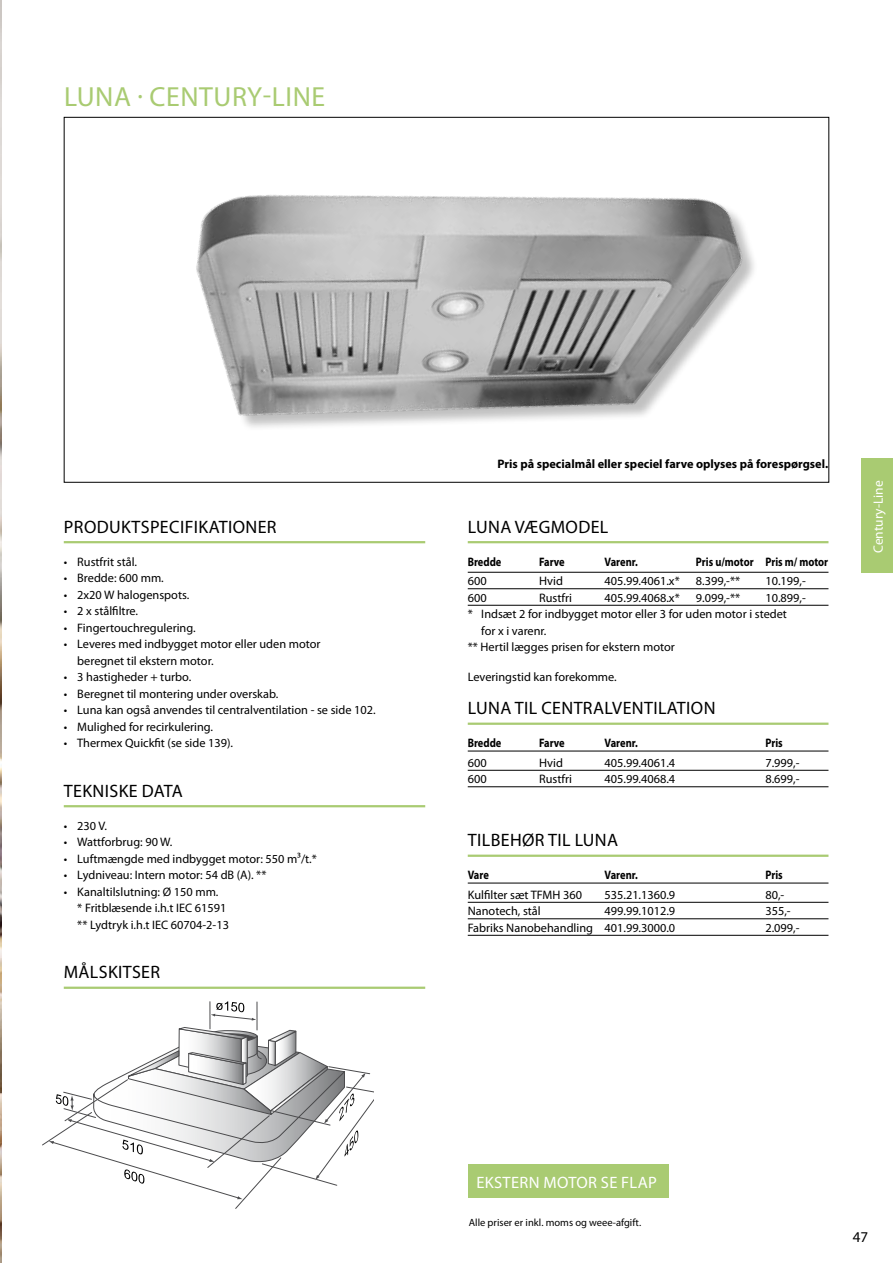
<style>
.page{position:relative;width:893px;height:1263px;background:#fff}
.page>*{position:absolute;margin:0;border:0;box-sizing:border-box;transform-origin:0 0}
.t1{font:27.75px "Myriad Pro";letter-spacing:.02em;color:#a9cb72}
.t2{font:18px "Myriad Pro";letter-spacing:.02em;color:#000}
.t3{font:16.5px "Myriad Pro";letter-spacing:.02em;color:#fff}
.t4{font:15px "Myriad Pro";color:#000}
.t5{font:13.5px "Myriad Pro";color:#fff}
.t6{font:12.3px/16.5px "Myriad Pro";color:#000}
.t7{font:700 12.3px "Myriad Pro";color:#000;scale:.85 1}
.t8{font:700 12.3px "Myriad Pro";color:#000}
.t9{font:10.5px "Myriad Pro";color:#000}
</style>
<div class="page">
<div style="left:468px;top:1165px;width:201px;height:33px;background:#a9cb72"></div>
<hr style="left:64px;top:987px;width:361px;height:2px;background:#a9cb72">
<svg style="left:42px;top:1002px;width:332px;height:207px"></svg>
<hr style="left:468px;top:855px;width:360px;height:2px;background:#a9cb72">
<hr style="left:468px;top:883px;width:360px;height:1px;background:#000">
<hr style="left:468px;top:902px;width:360px;height:1px;background:#000">
<hr style="left:468px;top:918px;width:360px;height:1px;background:#000">
<hr style="left:468px;top:935px;width:360px;height:1px;background:#000">
<img style="left:1px;top:0;width:892px;height:812px">
<img style="left:0;top:0;width:1px;height:1263px">
<h1 class="t1" style="left:64px;top:79px;width:31px">LUNA</h1>
<h1 class="t1" style="left:137px;top:79px;width:189px">· Century-Line</h1>
<h2 class="t2" style="left:64px;top:515px;width:22px">pRODUKTSPE</h2>
<h2 class="t2" style="left:169px;top:515px;width:76px">CIFIKATIONER</h2>
<p class="t6" style="left:64px;top:553px;width:75px">• Rustfrit stål.</p>
<p class="t6" style="left:64px;top:569px;width:102px">• Bredde: 600 mm.</p>
<p class="t6" style="left:64px;top:586px;width:127px">• 2x20 W halogenspots.</p>
<p class="t6" style="left:64px;top:602px;width:76px">• 2 x stålfiltre.</p>
<p class="t6" style="left:64px;top:619px;width:133px">• Fingertouchregulering.</p>
<p class="t6" style="left:77px;top:635px;width:245px;text-indent:-14px">• Leveres med indbygget motor eller uden motor beregnet til ekstern motor.</p>
<p class="t6" style="left:64px;top:668px;width:129px">• 3 hastigheder + turbo.</p>
<p class="t6" style="left:64px;top:685px;width:216px">• Beregnet til montering under overskab.</p>
<p class="t6" style="left:64px;top:701px;width:313px">• Luna kan også anvendes til centralventilation - se side 102.</p>
<p class="t6" style="left:64px;top:718px;width:151px">• Mulighed for recirkulering.</p>
<p class="t6" style="left:64px;top:734px;width:171px">• Thermex Quickfit (se side 139).</p>
<h2 class="t2" style="left:64px;top:779px;width:11px">TEKN</h2>
<h2 class="t2" style="left:105px;top:779px;width:15px">ISKE</h2>
<h2 class="t2" style="left:142px;top:779px;width:11px">DATA</h2>
<p class="t6" style="left:64px;top:817px;width:45px">• 230 V.</p>
<p class="t6" style="left:64px;top:833px;width:110px">• Wattforbrug: 90 W.</p>
<p class="t6" style="left:64px;top:850px;width:255px">• Luftmængde med indbygget motor: 550 m³/t.*</p>
<p class="t6" style="left:64px;top:866px;width:204px">• Lydniveau: Intern motor: 54 dB (A). **</p>
<p class="t6" style="left:77px;top:883px;width:153px;text-indent:-14px">• Kanaltilslutning: Ø 150 mm.<br>* Fritblæsende i.h.t IEC 61591 ** Lydtryk i.h.t IEC 60704-2-13</p>
<h2 class="t2" style="left:64px;top:961px;width:98px">Målskitser</h2>
<p class="t8" style="left:497px;top:456px;width:332px">Pris på specialmål eller speciel farve oplyses på forespørgsel.</p>
<h2 class="t2" style="left:468px;top:515px;width:138px">Luna vægmodel</h2>
<p class="t7" style="left:468px;top:553px;width:41px">Bredde</p>
<p class="t7" style="left:539px;top:553px;width:32px">Farve</p>
<p class="t7" style="left:604px;top:553px;width:41px">Varenr.</p>
<p class="t7" style="left:696px;top:553px;width:157px">Pris u/motor Pris m/ motor</p>
<p class="t6" style="left:468px;top:572px;width:20px">600</p>
<p class="t6" style="left:539px;top:572px;width:25px">Hvid</p>
<p class="t6" style="left:604px;top:572px;width:77px">405.99.4061.x*</p>
<p class="t6" style="left:696px;top:572px;width:46px">8.399,-**</p>
<p class="t6" style="left:765px;top:572px;width:42px">10.199,-</p>
<p class="t6" style="left:468px;top:589px;width:20px">600</p>
<p class="t6" style="left:539px;top:589px;width:34px">Rustfri</p>
<p class="t6" style="left:605px;top:589px;width:77px">405.99.4068.x*</p>
<p class="t6" style="left:696px;top:589px;width:46px">9.099,-**</p>
<p class="t6" style="left:765px;top:589px;width:42px">10.899,-</p>
<p class="t6" style="left:468px;top:605px;width:321px">* Indsæt 2 for indbygget motor eller 3 for uden motor i stedet</p>
<p class="t6" style="left:481px;top:622px;width:67px">for x i varenr.</p>
<p class="t6" style="left:468px;top:638px;width:209px">** Hertil lægges prisen for ekstern motor</p>
<p class="t6" style="left:468px;top:668px;width:150px">Leveringstid kan forekomme.</p>
<h2 class="t2" style="left:468px;top:697px;width:249px">Luna til centralventilation</h2>
<p class="t7" style="left:468px;top:735px;width:41px">Bredde</p>
<p class="t7" style="left:539px;top:735px;width:32px">Farve</p>
<p class="t7" style="left:604px;top:735px;width:41px">Varenr.</p>
<p class="t7" style="left:765px;top:735px;width:22px">Pris</p>
<p class="t6" style="left:468px;top:754px;width:20px">600</p>
<p class="t6" style="left:539px;top:754px;width:25px">Hvid</p>
<p class="t6" style="left:604px;top:754px;width:72px">405.99.4061.4</p>
<p class="t6" style="left:765px;top:754px;width:36px">7.999,-</p>
<p class="t6" style="left:468px;top:770px;width:40px">600 R</p>
<p class="t6" style="left:546px;top:770px;width:28px">ustfri</p>
<p class="t6" style="left:604px;top:770px;width:72px">405.99.4068.4</p>
<p class="t6" style="left:765px;top:770px;width:36px">8.699,-</p>
<h2 class="t2" style="left:468px;top:829px;width:152px">Tilbehør til Luna</h2>
<p class="t7" style="left:468px;top:867px;width:26px">Vare</p>
<p class="t7" style="left:604px;top:867px;width:41px">Varenr.</p>
<p class="t7" style="left:765px;top:867px;width:22px">Pris</p>
<p class="t6" style="left:468px;top:886px;width:116px">Kulfilter sæt TFMH 360</p>
<p class="t6" style="left:604px;top:886px;width:72px">535.21.1360.9</p>
<p class="t6" style="left:765px;top:886px;width:20px">80,-</p>
<p class="t6" style="left:468px;top:902px;width:75px">Nanotech, stål</p>
<p class="t6" style="left:604px;top:902px;width:72px">499.99.1012.9</p>
<p class="t6" style="left:765px;top:902px;width:27px">355,-</p>
<p class="t6" style="left:468px;top:919px;width:209px">Fabriks Nanobehandling 401.99.3000.0</p>
<p class="t6" style="left:765px;top:919px;width:36px">2.099,-</p>
<p class="t5" style="left:870px;top:553px;width:74px;rotate:-90deg">Century-Line</p>
<h3 class="t3" style="left:476px;top:1173px;width:19px">eKSTERN</h3>
<h3 class="t3" style="left:543px;top:1173px;width:25px">MOOTOR</h3>
<h3 class="t3" style="left:601px;top:1173px;width:47px">SE FLAP</h3>
<p class="t9" style="left:469px;top:1216px;width:174px">Alle priser er inkl. moms og weee-afgift.</p>
<p class="t4" style="left:853px;top:1227px;width:17px">47</p>
</div>
